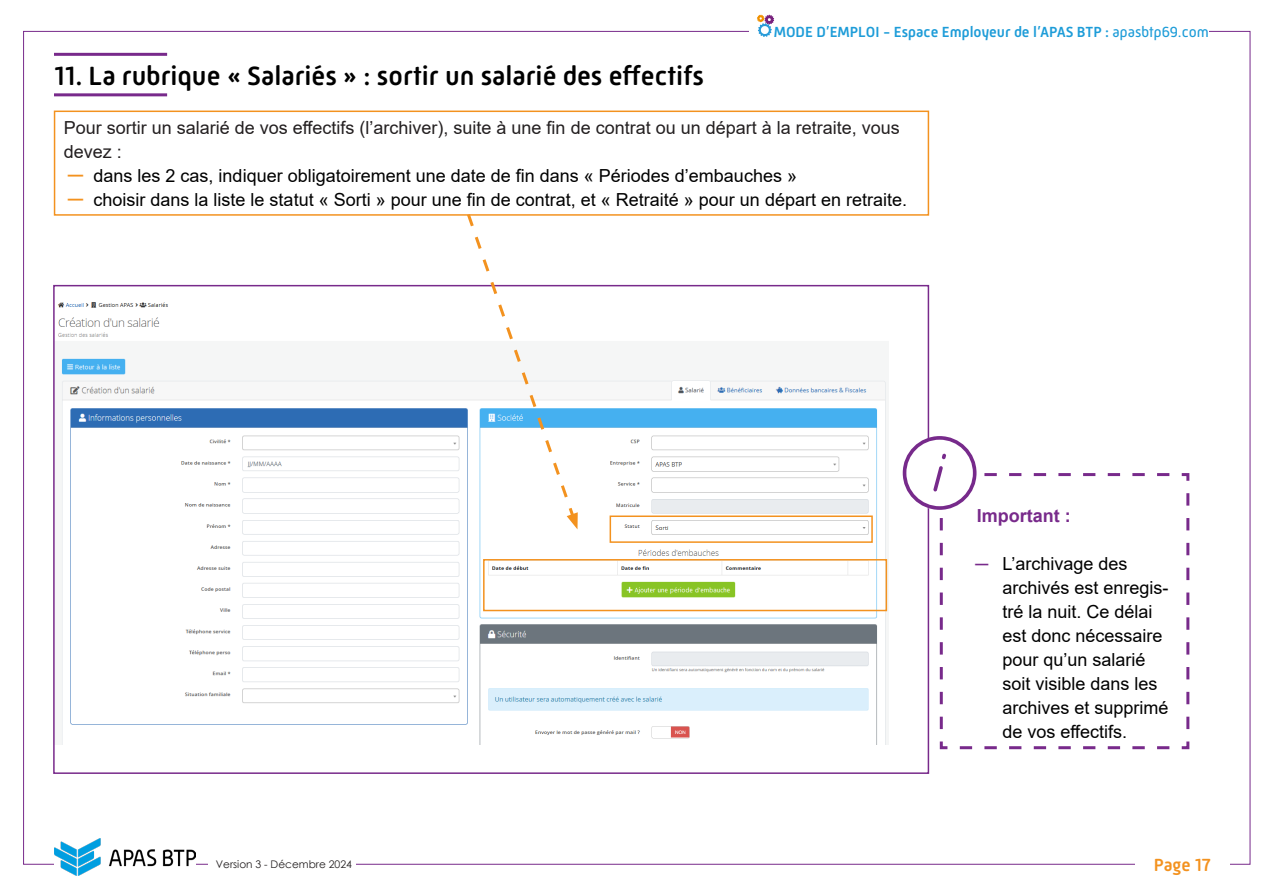
<style>
.page{position:relative;width:1263px;height:893px;background:#fff}
.page>*{position:absolute;margin:0;border:0;box-sizing:border-box;transform-origin:0 0}
.Titre_partie{font:500 27px "Mic 32 New Rounded";color:#000}
.t1{font:18px/24px "Arial";color:#000}
.Texte{font:18px/24px "Arial";color:#231f20}
.Titre_encadré{font:700 18px "Arial";color:#782a8b}
.t2{font:500 18px "Mic 32 New Rounded";color:#f3921f}
.t3{font:500 15px "Mic 32 New";color:#1d9cd8}
.t4{font:10.5px "Century Gothic";color:#231f20}
.s1{font-weight:400}
.s2{font-size:21px;color:#f3921f}
.s3{color:#782a8b}
</style>
<div class="page">
<svg style="left:757px;top:15px;width:17px;height:22px"></svg>
<img style="left:54px;top:839px;width:142px;height:37px">
<div style="left:54px;top:111px;width:875px;height:105px;border:2px solid #f3921f"></div>
<img style="left:58px;top:302px;width:830px;height:443px">
<div style="left:483px;top:559px;width:404px;height:52px;border:2px solid #f3921f"></div>
<div style="left:610px;top:515px;width:263px;height:28px;border:2px solid #f3921f"></div>
<svg style="left:465px;top:213px;width:113px;height:316px"></svg>
<svg style="left:939px;top:473px;width:251px;height:277px"></svg>
<svg style="left:903px;top:436px;width:266px;height:299px"></svg>
<hr style="left:54px;top:53px;width:113px;height:3px;background:#782a8b">
<hr style="left:54px;top:93px;width:113px;height:3px;background:#782a8b">
<p class="t3" style="left:774px;top:23px;width:437px">MODE D’EMPLOI - Espace Employeur de l’APAS BTP : <span class="s1">apasbtp69.com</span></p>
<p class="Titre_partie" style="left:54px;top:60px;width:651px">11. La rubrique « Salariés » : sortir un salarié des effectifs</p>
<p class="Texte" style="left:64px;top:115px;width:837px">Pour sortir un salarié de vos effectifs (l’archiver), suite à une fin de contrat ou un départ à la retraite, vous devez :</p>
<p class="t1" style="left:68px;top:163px;width:730px"><span class="s2">─</span> dans les 2 cas, indiquer obligatoirement une date de fin dans « Périodes d’embauches »</p>
<p class="t1" style="left:68px;top:187px;width:840px"><span class="s2">─</span> choisir dans la liste le statut « Sorti » pour une fin de contrat, et « Retraité » pour un départ en retraite.</p>
<p class="t4" style="left:216px;top:857px;width:138px">Version 3 - Décembre 2024</p>
<p class="Titre_encadré" style="left:977px;top:503px;width:95px">Important :</p>
<p class="t1" style="left:1002px;top:551px;width:168px;text-indent:-27px"><span class="s3">─</span> L’archivage des archivés est enregis&shy;tré la nuit. Ce délai est donc nécessaire pour qu’un salarié soit visible dans les archives et supprimé de vos effectifs.</p>
<p class="t2" style="left:1154px;top:855px;width:59px">Page 17</p>
</div>
